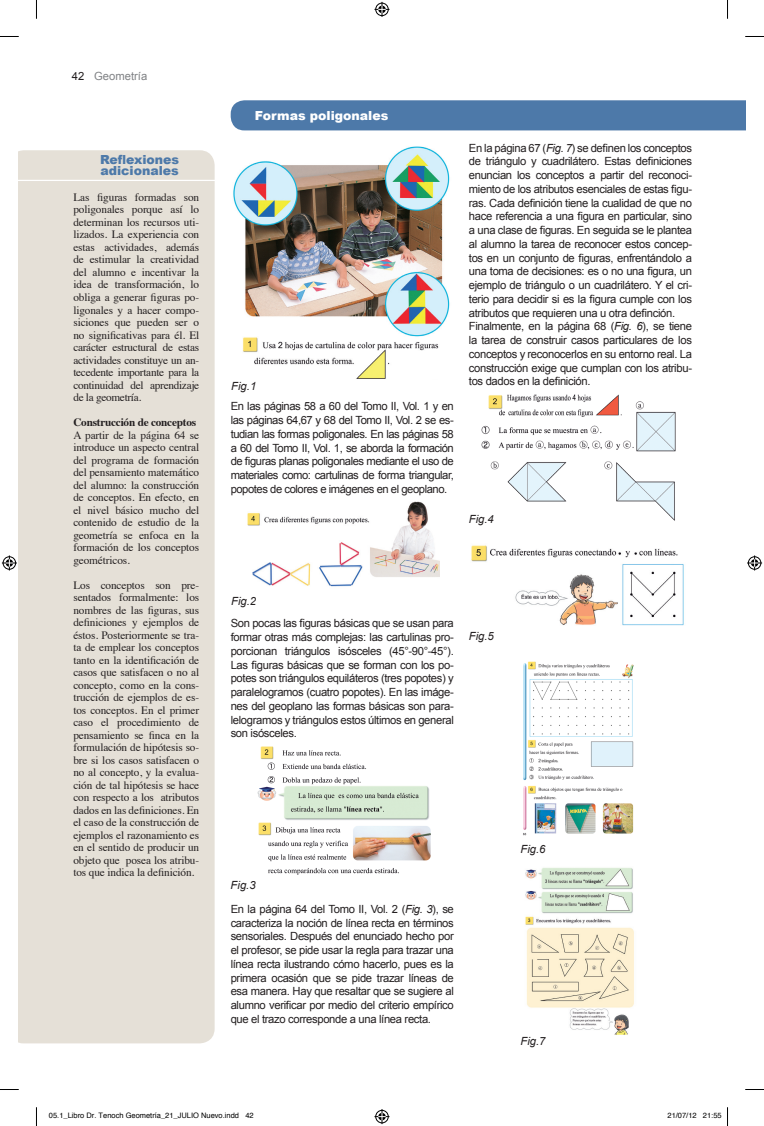
<style>
.page{position:relative;width:764px;height:1126px;background:#fff}
.page>*{position:absolute;margin:0;border:0;box-sizing:border-box;transform-origin:0 0}
.t1{font:900 12.5px "Arial";color:#fff}
.t2{font:900 12.5px "Arial";color:#4d79a9}
.t3{font:11.25px/13.8px "Arial";letter-spacing:-.03em;color:#231f20;text-align:justify}
.t4{font:11.25px/12.5px "Times";letter-spacing:-.01em;color:#231f20;text-align:justify}
.t5{font:italic 11.25px "Arial";color:#231f20}
.t6{font:700 11.25px "Times";letter-spacing:-.02em;color:#231f20}
.t7{font:11.25px "Arial";color:#808285}
.t8{font:7.5px "Helvetica";color:#000}
.s1{font-style:italic}
</style>
<div class="page">
<div style="left:19px;top:150px;width:196px;height:893px;background:#e5e0d7"></div>
<hr style="left:19px;top:180px;width:203px;height:1px;background:#fff">
<div style="left:231px;top:100px;width:514px;height:30px;background:#4d79a9"></div>
<img style="left:233px;top:146px;width:217px;height:189px">
<svg style="left:243px;top:335px;width:196px;height:44px"></svg>
<img style="left:247px;top:501px;width:192px;height:86px">
<img style="left:257px;top:746px;width:174px;height:129px">
<img style="left:481px;top:394px;width:195px;height:127px">
<img style="left:471px;top:545px;width:213px;height:81px">
<img style="left:523px;top:661px;width:111px;height:175px">
<img style="left:525px;top:868px;width:109px;height:167px">
<svg style="left:0;top:36px;width:19px;height:1px"></svg>
<svg style="left:745px;top:36px;width:19px;height:1px"></svg>
<svg style="left:0;top:1089px;width:19px;height:1px"></svg>
<svg style="left:745px;top:1089px;width:19px;height:1px"></svg>
<svg style="left:36px;top:0;width:1px;height:19px"></svg>
<svg style="left:36px;top:1107px;width:1px;height:18px"></svg>
<svg style="left:727px;top:0;width:1px;height:19px"></svg>
<svg style="left:374px;top:2px;width:15px;height:15px"></svg>
<svg style="left:374px;top:1109px;width:15px;height:14px"></svg>
<svg style="left:2px;top:555px;width:15px;height:15px"></svg>
<svg style="left:747px;top:555px;width:15px;height:15px"></svg>
<svg style="left:727px;top:1107px;width:1px;height:18px"></svg>
<p class="t3" style="left:72px;top:69px;width:14px">42</p>
<p class="t7" style="left:94px;top:69px;width:55px">Geometría</p>
<p class="t2" style="left:100px;top:150px;width:81px">Reflexiones</p>
<p class="t2" style="left:100px;top:161px;width:80px">adicionales</p>
<p class="t4" style="left:73px;top:190px;width:127px">Las figuras formadas son poligonales porque así lo determinan los recursos uti&shy;lizados. La experiencia con estas actividades, además de estimular la creatividad del alumno e incentivar la idea de transformación, lo obliga a generar figuras po&shy;ligonales y a hacer compo&shy;siciones que pueden ser o no significativas para él. El carácter estructural de estas actividades constituye un an&shy;tecedente importante para la continuidad del aprendizaje de la geometría.</p>
<p class="t6" style="left:73px;top:411px;width:124px">Construcción de conceptos</p>
<p class="t4" style="left:73px;top:427px;width:127px">A partir de la página 64 se introduce un aspecto central del programa de formación del pensamiento matemático del alumno: la construcción de conceptos. En efecto, en el nivel básico mucho del contenido de estudio de la geometría se enfoca en la formación de los conceptos geométricos.</p>
<p class="t4" style="left:73px;top:577px;width:127px">Los conceptos son pre&shy;sentados formalmente: los nombres de las figuras, sus definiciones y ejemplos de éstos. Posteriormente se tra&shy;ta de emplear los conceptos tanto en la identificación de casos que satisfacen o no al concepto, como en la cons&shy;trucción de ejemplos de es&shy;tos conceptos. En el primer caso el procedimiento de pensamiento se finca en la formulación de hipótesis so&shy;bre si los casos satisfacen o no al concepto, y la evalua&shy;ción de tal hipótesis se hace con respecto a los atributos dados en las definiciones. En el caso de la construcción de ejemplos el razonamiento es en el sentido de producir un objeto que posea los atribu&shy;tos que indica la definición.</p>
<p class="t1" style="left:268px;top:106px;width:141px">1. División con resto</p>
<p class="t1" style="left:255px;top:106px;width:135px">Formas poligonales</p>
<p class="t5" style="left:231px;top:378px;width:27px">Fig.1</p>
<p class="t3" style="left:231px;top:399px;width:225px">En las páginas 58 a 60 del Tomo II, Vol. 1 y en las páginas 64,67 y 68 del Tomo II, Vol. 2 se es&shy;tudian las formas poligonales. En las páginas 58 a 60 del Tomo II, Vol. 1, se aborda la formación de figuras planas poligonales mediante el uso de materiales como: cartulinas de forma triangular, popotes de colores e imágenes en el geoplano.</p>
<p class="t3" style="left:469px;top:141px;width:225px">En la página 67 (<span class="s1">Fig. 7</span>) se definen los conceptos de triángulo y cuadrilátero. Estas definiciones enuncian los conceptos a partir del reconoci&shy;miento de los atributos esenciales de estas figu&shy;ras. Cada definición tiene la cualidad de que no hace referencia a una figura en particular, sino a una clase de figuras. En seguida se le plantea al alumno la tarea de reconocer estos concep&shy;tos en un conjunto de figuras, enfrentándolo a una toma de decisiones: es o no una figura, un ejemplo de triángulo o un cuadrilátero. Y el cri&shy;terio para decidir si es la figura cumple con los atributos que requieren una u otra definción.</p>
<p class="t3" style="left:469px;top:320px;width:225px">Finalmente, en la página 68 (<span class="s1">Fig. 6</span>), se tiene la tarea de construir casos particulares de los conceptos y reconocerlos en su entorno real. La construcción exige que cumplan con los atribu&shy;tos dados en la definición.</p>
<p class="t5" style="left:469px;top:512px;width:27px">Fig.4</p>
<p class="t5" style="left:231px;top:593px;width:27px">Fig.2</p>
<p class="t3" style="left:231px;top:616px;width:225px">Son pocas las figuras básicas que se usan para formar otras más complejas: las cartulinas pro&shy;porcionan triángulos isósceles (45°-90°-45°).<br>Las figuras básicas que se forman con los po&shy;potes son triángulos equiláteros (tres popotes) y paralelogramos (cuatro popotes). En las imáge&shy;nes del geoplano las formas básicas son para&shy;lelogramos y triángulos estos últimos en general son isósceles.</p>
<p class="t5" style="left:469px;top:629px;width:27px">Fig.5</p>
<p class="t5" style="left:231px;top:877px;width:27px">Fig.3</p>
<p class="t3" style="left:231px;top:902px;width:225px">En la página 64 del Tomo II, Vol. 2 (<span class="s1">Fig. 3</span>), se caracteriza la noción de línea recta en términos sensoriales. Después del enunciado hecho por el profesor, se pide usar la regla para trazar una línea recta ilustrando cómo hacerlo, pues es la primera ocasión que se pide trazar líneas de esa manera. Hay que resaltar que se sugiere al alumno verificar por medio del criterio empírico que el trazo corresponde a una línea recta.</p>
<p class="t5" style="left:520px;top:841px;width:27px">Fig.6</p>
<p class="t5" style="left:520px;top:1033px;width:27px">Fig.7</p>
<p class="t8" style="left:49px;top:1109px;width:206px">05.1_Libro Dr. Tenoch Geometría_21_JULIO Nuevo.indd 42</p>
<p class="t8" style="left:667px;top:1109px;width:56px">21/07/12 21:55</p>
</div>
